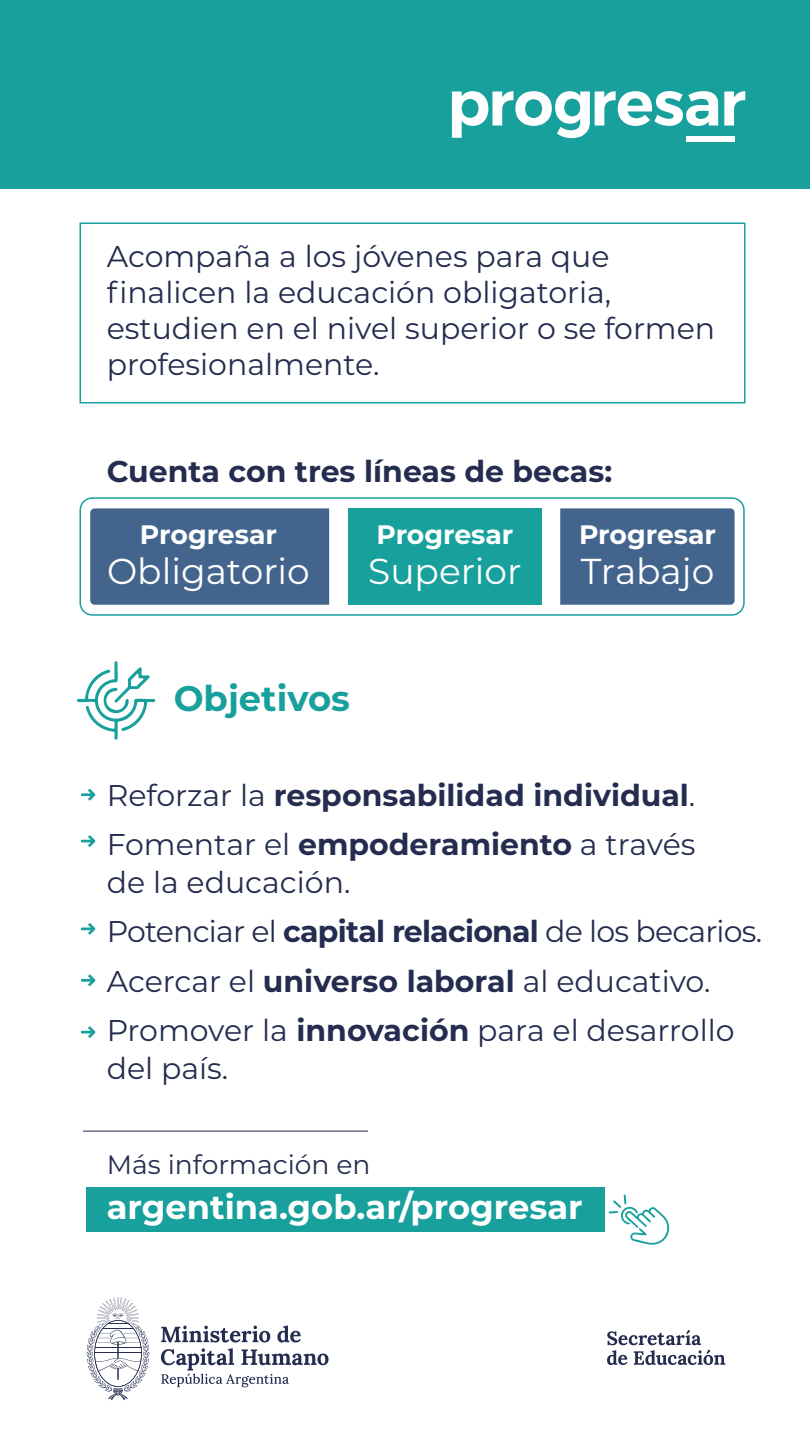
<style>
.page{position:relative;width:810px;height:1440px;background:#fff}
.page>*{position:absolute;margin:0;border:0;box-sizing:border-box;transform-origin:0 0}
.t1{font:36px "Montserrat";color:#fff}
.t2{font:700 35.4px "Montserrat";color:#18a09c}
.t3{font:700 33.75px "Montserrat";color:#fff}
.t4{font:30px/36px "Montserrat";color:#242c4f}
.t5{font:700 30px/49.5px "Montserrat";color:#242c4f}
.t6{font:700 26.7px "Montserrat";color:#fff}
.t7{font:26.62px "Montserrat";color:#242c4f}
.s1{font-weight:400}
.s2{font-weight:700}
</style>
<div class="page">
<div style="left:0;top:0;width:810px;height:188px;background:#18a09c"></div>
<div style="left:686px;top:136px;width:48px;height:6px;background:#fff"></div>
<svg style="left:452px;top:91px;width:266px;height:47px"></svg>
<svg style="left:724px;top:91px;width:21px;height:35px"></svg>
<div style="left:79px;top:222px;width:666px;height:182px;border:2px solid #18a09c"></div>
<div style="left:90px;top:508px;width:239px;height:97px;background:#43658d"></div>
<div style="left:348px;top:508px;width:194px;height:97px;background:#18a09c"></div>
<div style="left:560px;top:508px;width:175px;height:97px;background:#43658d"></div>
<svg style="left:81px;top:789px;width:14px;height:12px"></svg>
<svg style="left:81px;top:835px;width:14px;height:12px"></svg>
<svg style="left:81px;top:923px;width:14px;height:12px"></svg>
<svg style="left:81px;top:974px;width:14px;height:12px"></svg>
<svg style="left:81px;top:1026px;width:14px;height:12px"></svg>
<div style="left:86px;top:1188px;width:519px;height:44px;background:#18a09c"></div>
<svg style="left:76px;top:661px;width:80px;height:79px"></svg>
<svg style="left:608px;top:1194px;width:62px;height:51px"></svg>
<hr style="left:83px;top:1131px;width:285px;height:1px;background:#242c4f">
<svg style="left:607px;top:1330px;width:118px;height:35px"></svg>
<svg style="left:161px;top:1326px;width:168px;height:61px"></svg>
<svg style="left:87px;top:1297px;width:62px;height:103px"></svg>
<div style="left:79px;top:497px;width:666px;height:119px;border:2px solid #18a09c;border-radius:12px"></div>
<p class="t4" style="left:107px;top:238px;width:610px">Acompaña a los jóvenes para que finalicen la educación obligatoria, estudien en el nivel superior o se formen profesionalmente.</p>
<p class="t5" style="left:107px;top:445px;width:507px">Cuenta con tres líneas de becas:</p>
<p class="t6" style="left:140px;top:515px;width:139px">Progresar</p>
<p class="t1" style="left:107px;top:546px;width:204px">Obligatorio</p>
<p class="t6" style="left:376px;top:515px;width:139px">Progresar</p>
<p class="t1" style="left:368px;top:546px;width:155px">Superior</p>
<p class="t2" style="left:174px;top:673px;width:178px">Objetivos</p>
<p class="t6" style="left:579px;top:515px;width:139px">Progresar</p>
<p class="t1" style="left:581px;top:546px;width:135px">Trabajo</p>
<p class="t5" style="left:107px;top:769px;width:590px"><span class="s1">Reforzar la</span> responsabilidad individual<span class="s1">.<br>Fomentar el</span> empoderamiento <span class="s1">a través</span></p>
<p class="t4" style="left:107px;top:856px;width:657px;line-height:49.5px">de la educación.<br>Potenciar el <span class="s2">capital relacional</span> de los becarios.<br>Acercar el <span class="s2">universo laboral</span> al educativo.<br>Promover la <span class="s2">innovación</span> para el desarrollo</p>
<p class="t4" style="left:107px;top:1049px;width:123px">del país.</p>
<p class="t7" style="left:107px;top:1146px;width:265px">Más información en</p>
<p class="t3" style="left:107px;top:1183px;width:478px">argentina.gob.ar/progresar</p>
</div>
